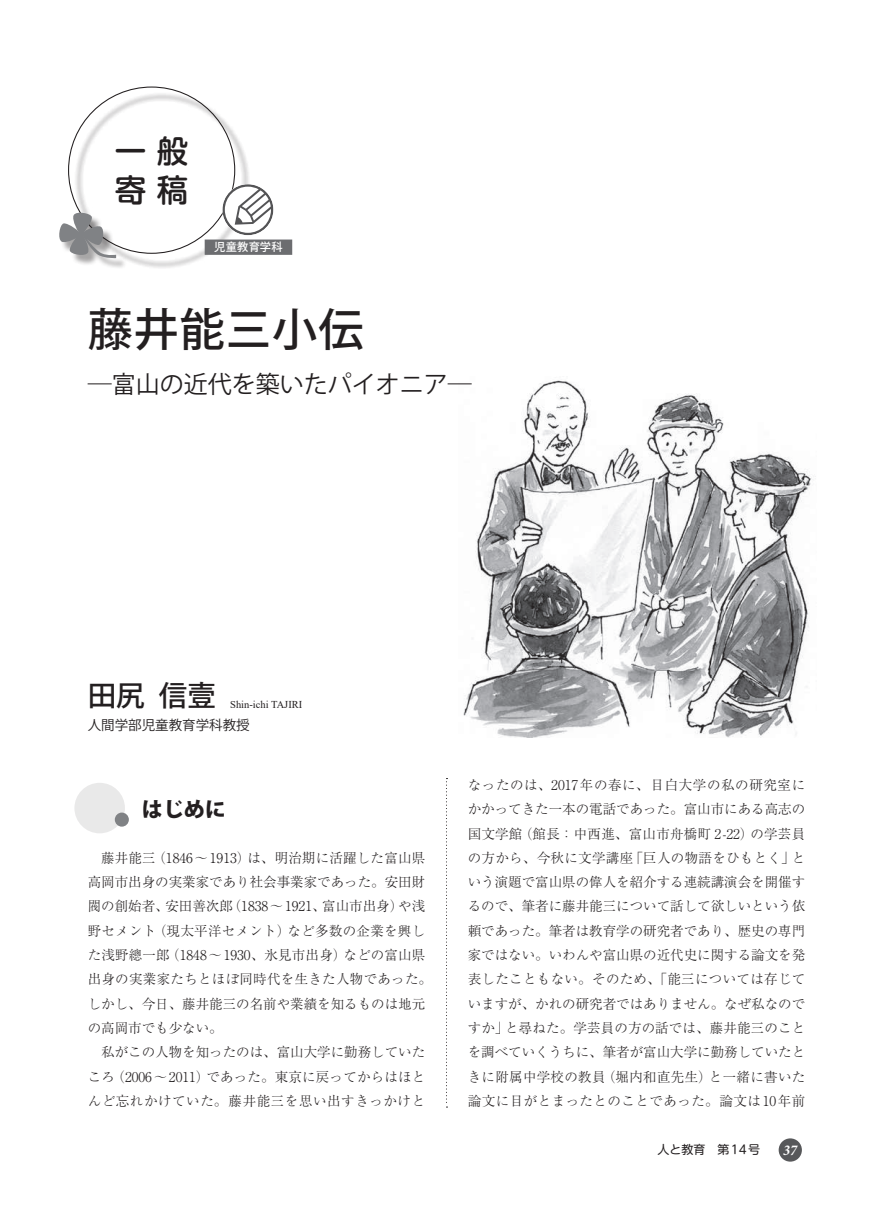
<style>
.page{position:relative;width:893px;height:1221px;background:#fff}
.page>*{position:absolute;margin:0;border:0;box-sizing:border-box;transform-origin:0 0}
.t1{font:500 45px "Koz Go Pr 6 N";letter-spacing:.025em;color:#231f20}
.t2{font:500 31.5px/39px "UD Shin M Go Pr 6 N";color:#231f20}
.t3{font:500 28.5px "Koz Go Pr 6 N";color:#231f20}
.t4{font:24px "Koz Go Pr 6 N";color:#231f20}
.t5{font:800 21px "Koz Go Pr 6 N";color:#231f20}
.t6{font:italic 700 condensed 15px "Minion Pro";color:#fff}
.t7{font:300 13.5px/24.3px "Ryumin Pr 6 N";letter-spacing:.015em;color:#231f20;text-align:justify}
.t8{font:13.5px "Koz Go Pr 6 N";color:#231f20}
.t9{font:12px "UD Shin M Go Pr 6 N";color:#231f20}
.t10{font:500 11.25px "Koz Go Pr 6 N";letter-spacing:.02em;color:#fff}
.t11{font:10.5px "Times New Roman";color:#231f20}
</style>
<div class="page">
<div style="left:779px;top:1138px;width:23px;height:23px;background:#57585a;border-radius:50%"></div>
<img style="left:463px;top:380px;width:353px;height:357px">
<div style="left:74px;top:92px;width:176px;height:177px;background:#231f20;opacity:.8"></div>
<div style="left:61px;top:215px;width:66px;height:54px;background:#231f20;opacity:.4"></div>
<svg style="left:59px;top:210px;width:57px;height:49px"></svg>
<div style="left:74px;top:782px;width:51px;height:51px;background:#e9e9e9;border-radius:50%"></div>
<div style="left:115px;top:812px;width:14px;height:14px;background:#808285;border-radius:50%"></div>
<svg style="left:446px;top:778px;width:1px;height:329px"></svg>
<div style="left:205px;top:239px;width:87px;height:16px;background:#6c6d70"></div>
<svg style="left:222px;top:184px;width:51px;height:51px"></svg>
<h2 class="t2" style="left:115px;top:129px;width:75px">一 般寄 稿</h2>
<p class="t10" style="left:214px;top:241px;width:70px">児童教育学科</p>
<h1 class="t1" style="left:88px;top:304px;width:277px">藤井能三小伝</h1>
<h3 class="t4" style="left:88px;top:370px;width:385px">―富山の近代を築いたパイオニア―</h3>
<h3 class="t3" style="left:88px;top:679px;width:130px">田尻 信壹</h3>
<p class="t11" style="left:230px;top:696px;width:74px">Shin-ichi TAJIRI</p>
<p class="t8" style="left:88px;top:717px;width:163px">人間学部児童教育学科教授</p>
<h3 class="t5" style="left:142px;top:797px;width:85px">はじめに</h3>
<p class="t7" style="left:88px;top:844px;width:346px;text-align:left;text-indent:14px">藤井能三（1846～1913）は、明治期に活躍した富山県高岡市出身の実業家であり社会事業家であった。安田財閥の創始者、安田善次郎（1838～1921、富山市出身）や浅野セメント（現太平洋セメント）など多数の企業を興した浅野總一郎（1848～1930、氷見市出身）などの富山県出身の実業家たちとほぼ同時代を生きた人物であった。しかし、今日、藤井能三の名前や業績を知るものは地元の高岡市でも少ない。</p>
<p class="t7" style="left:88px;top:1039px;width:339px;text-indent:14px">私がこの人物を知ったのは、富山大学に勤務していたころ（2006～2011）であった。東京に戻ってからはほとんど忘れかけていた。藤井能三を思い出すきっかけと</p>
<p class="t7" style="left:468px;top:771px;width:339px">なったのは、2017年の春に、目白大学の私の研究室にかかってきた一本の電話であった。富山市にある高志の国文学館（館長：中西進、富山市舟橋町 2-22）の学芸員の方から、今秋に文学講座「巨人の物語をひもとく」という演題で富山県の偉人を紹介する連続講演会を開催するので、筆者に藤井能三について話して欲しいという依頼であった。筆者は教育学の研究者であり、歴史の専門家ではない。いわんや富山県の近代史に関する論文を発表したこともない。そのため、「能三については存じていますが、かれの研究者ではありません。なぜ私なのですか」と尋ねた。学芸員の方の話では、藤井能三のことを調べていくうちに、筆者が富山大学に勤務していたときに附属中学校の教員（堀内和直先生）と一緒に書いた論文に目がとまったとのことであった。論文は10年前</p>
<p class="t9" style="left:657px;top:1138px;width:104px">人と教育　第14号</p>
<p class="t6" style="left:783px;top:1139px;width:15px">37</p>
</div>
